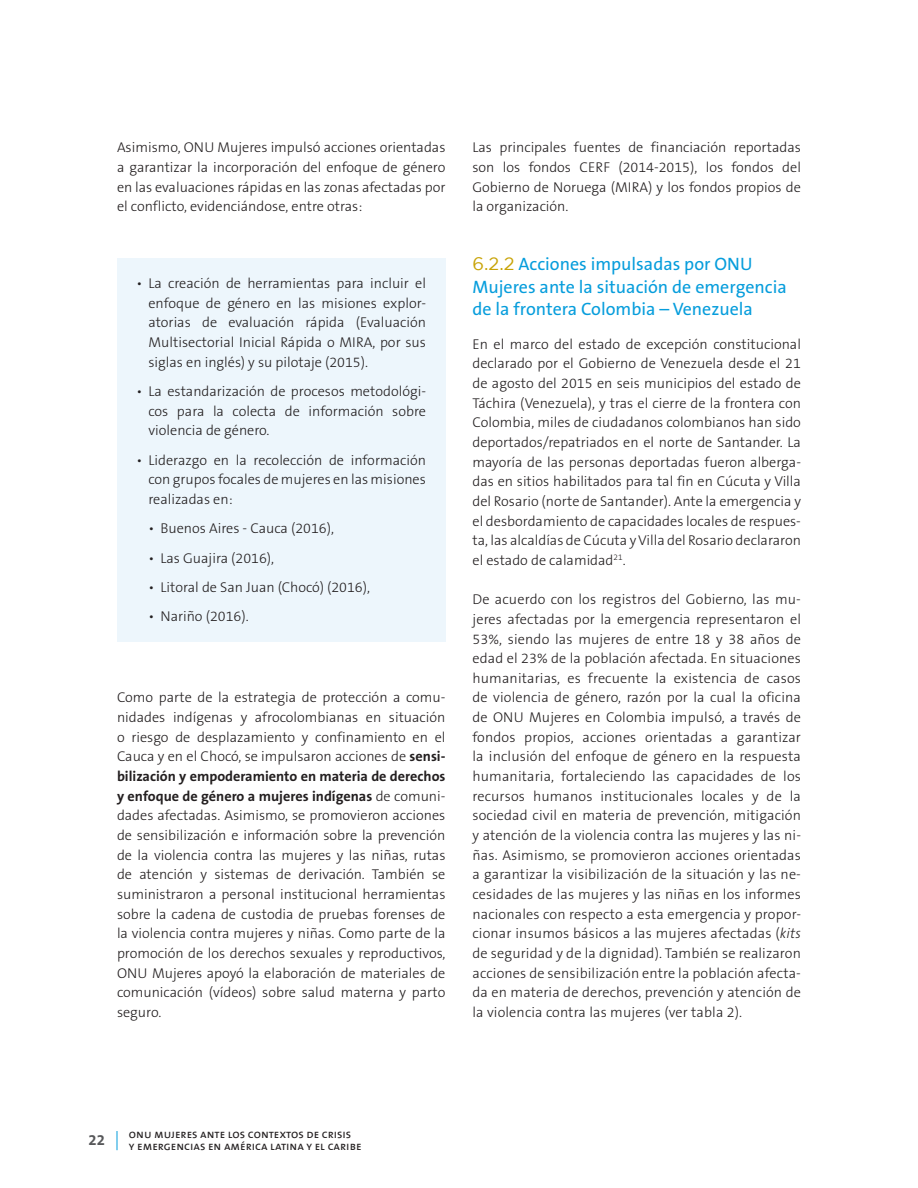
<style>
.page{position:relative;width:918px;height:1188px;background:#fff}
.page>*{position:absolute;margin:0;border:0;box-sizing:border-box;transform-origin:0 0}
.t1{font:18px/22.5px "The Sans B5 Plain";color:#069ddc}
.t2{font:700 15px "The Sans B7";color:#57585a}
.t3{font:300 14.25px/19.6px "The Sans B3";color:#231f20;text-align:justify}
.t4{font:700 14.25px/19.6px "The Sans B7";color:#231f20}
.t5{font:12px/12px "The Sans Caps";color:#231f20}
.s1{font-family:"The Sans B7";font-weight:700}
.s2{font-family:"The Sans B3";font-weight:300}
.s3{font-family:"Gotham";color:#c8a306}
.s4{font-style:italic}
</style>
<div class="page">
<svg style="left:117px;top:1131px;width:1px;height:19px"></svg>
<div style="left:117px;top:258px;width:329px;height:383px;background:#edf6fc"></div>
<p class="t3" style="left:117px;top:138px;width:330px">Asimismo, ONU Mujeres impulsó acciones orientadas a garantizar la incorporación del enfoque de género en las evaluaciones rápidas en las zonas afectadas por el conflicto, evidenciándose, entre otras:</p>
<p class="t3" style="left:148px;top:274px;width:279px;text-indent:-12px">• La creación de herramientas para incluir el enfoque de género en las misiones explor&shy;atorias de evaluación rápida (Evaluación Multisectorial Inicial Rápida o MIRA, por sus siglas en inglés) y su pilotaje (2015).</p>
<p class="t3" style="left:148px;top:382px;width:279px;text-indent:-12px">• La estandarización de procesos metodológi&shy;cos para la colecta de información sobre violencia de género.</p>
<p class="t3" style="left:148px;top:451px;width:279px;text-indent:-12px">• Liderazgo en la recolección de información con grupos focales de mujeres en las misiones realizadas en:</p>
<p class="t3" style="left:148px;top:519px;width:187px">• Buenos Aires - Cauca (2016),</p>
<p class="t3" style="left:148px;top:549px;width:127px">• Las Guajira (2016),</p>
<p class="t3" style="left:148px;top:578px;width:223px">• Litoral de San Juan (Chocó) (2016),</p>
<p class="t3" style="left:148px;top:607px;width:102px">• Nariño (2016).</p>
<p class="t3" style="left:117px;top:688px;width:330px">Como parte de la estrategia de protección a comu&shy;nidades indígenas y afrocolombianas en situación o riesgo de desplazamiento y confinamiento en el Cauca y en el Chocó, se impulsaron acciones de <span class="s1">sensi-</span></p>
<p class="t4" style="left:117px;top:767px;width:330px">bilización y empoderamiento en materia de derechos y enfoque de género a mujeres indígenas <span class="s2">de comuni-</span></p>
<p class="t3" style="left:117px;top:806px;width:330px">dades afectadas. Asimismo, se promovieron acciones de sensibilización e información sobre la prevención de la violencia contra las mujeres y las niñas, rutas de atención y sistemas de derivación. También se suministraron a personal institucional herramientas sobre la cadena de custodia de pruebas forenses de la violencia contra mujeres y niñas. Como parte de la promoción de los derechos sexuales y reproductivos, ONU Mujeres apoyó la elaboración de materiales de comunicación (vídeos) sobre salud materna y parto seguro.</p>
<p class="t3" style="left:472px;top:138px;width:330px">Las principales fuentes de financiación reportadas son los fondos CERF (2014-2015), los fondos del Gobierno de Noruega (MIRA) y los fondos propios de la organización.</p>
<p class="t1" style="left:472px;top:253px;width:316px"><span class="s3">6.2.2</span> Acciones impulsadas por ONU<br>Mujeres ante la situación de emergencia de la frontera Colombia – Venezuela</p>
<p class="t3" style="left:472px;top:335px;width:330px">En el marco del estado de excepción constitucional declarado por el Gobierno de Venezuela desde el 21 de agosto del 2015 en seis municipios del estado de Táchira (Venezuela), y tras el cierre de la frontera con Colombia, miles de ciudadanos colombianos han sido deportados/repatriados en el norte de Santander. La mayoría de las personas deportadas fueron alberga&shy;das en sitios habilitados para tal fin en Cúcuta y Villa del Rosario (norte de Santander). Ante la emergencia y el desbordamiento de capacidades locales de respues&shy;ta, las alcaldías de Cúcuta y Villa del Rosario declararon el estado de calamidad<sup>21</sup>.</p>
<p class="t3" style="left:473px;top:590px;width:330px">De acuerdo con los registros del Gobierno, las mu&shy;jeres afectadas por la emergencia representaron el 53%, siendo las mujeres de entre 18 y 38 años de edad el 23% de la población afectada. En situaciones humanitarias, es frecuente la existencia de casos de violencia de género, razón por la cual la oficina de ONU Mujeres en Colombia impulsó, a través de fondos propios, acciones orientadas a garantizar la inclusión del enfoque de género en la respuesta humanitaria, fortaleciendo las capacidades de los recursos humanos institucionales locales y de la sociedad civil en materia de prevención, mitigación y atención de la violencia contra las mujeres y las ni&shy;ñas. Asimismo, se promovieron acciones orientadas a garantizar la visibilización de la situación y las ne&shy;cesidades de las mujeres y las niñas en los informes nacionales con respecto a esta emergencia y propor&shy;cionar insumos básicos a las mujeres afectadas (<span class="s4">kits </span>de seguridad y de la dignidad). También se realizaron acciones de sensibilización entre la población afecta&shy;da en materia de derechos, prevención y atención de la violencia contra las mujeres (ver tabla 2).</p>
<p class="t2" style="left:89px;top:1132px;width:18px">22</p>
<p class="t5" style="left:129px;top:1128px;width:234px">onu mujeres ante los contextos de crisis<br>y emergencias en américa latina y el caribe</p>
</div>
